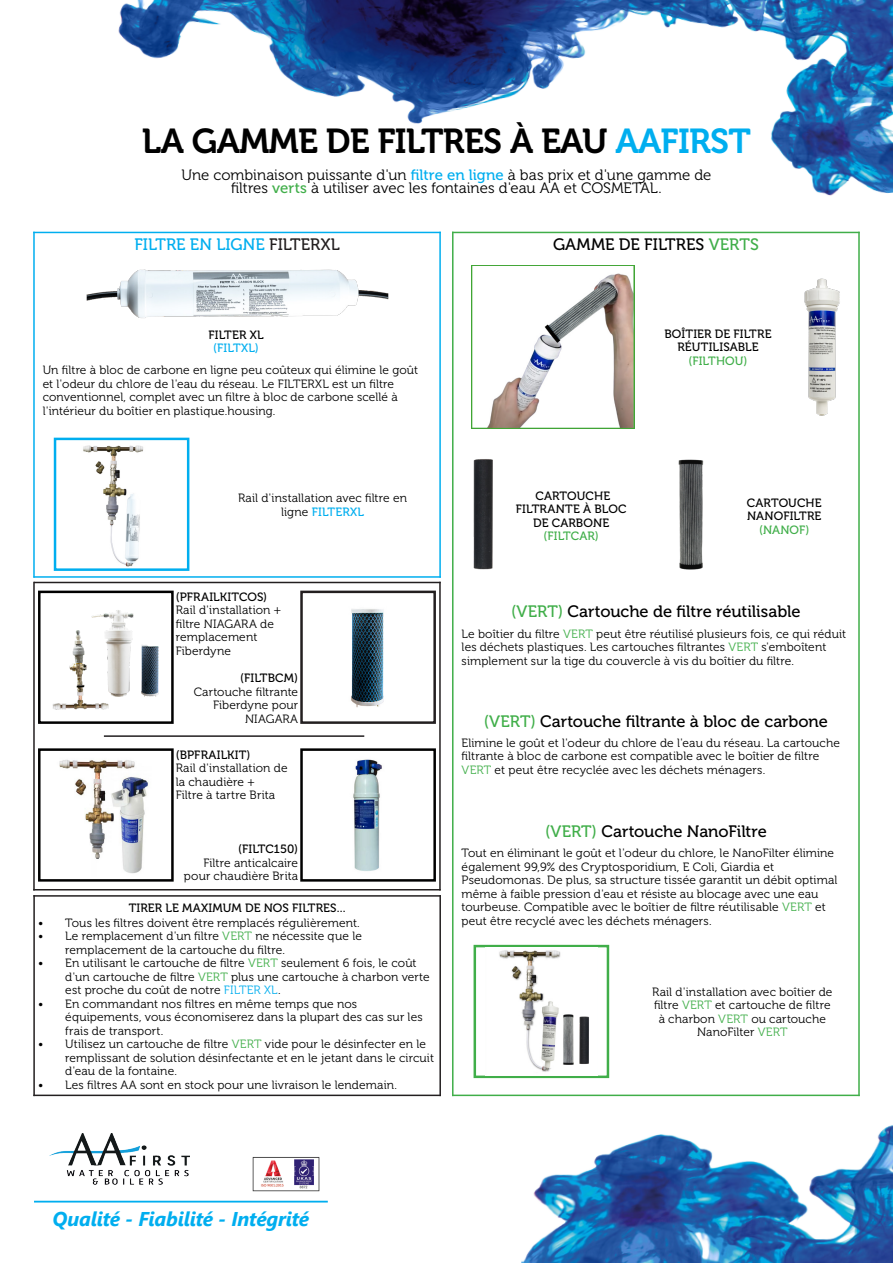
<style>
.page{position:relative;width:893px;height:1263px;background:#fff}
.page>*{position:absolute;margin:0;border:0;box-sizing:border-box;transform-origin:0 0}
.t1{font:34.5px "Museo 700";letter-spacing:-.02em;color:#000}
.t2{font:italic 700 19.95px "Segoe UI";letter-spacing:-.015em;color:#00aeef}
.t3{font:16.5px "Museo 500";letter-spacing:-.005em;color:#000}
.t4{font:16.5px "Museo 500";color:#00aeef}
.t5{font:15px/13.5px "Museo 300";color:#000;text-align:center}
.t6{font:12px/13.5px "Museo 300";letter-spacing:.01em;color:#000}
.t7{font:12px/13.5px "Museo 500";letter-spacing:.01em;color:#000;text-align:center}
.t8{font:12px "Museo 500";letter-spacing:.005em;color:#40ae49}
.t9{font:12px "Museo 500";letter-spacing:.015em;color:#00aeef}
.s1{color:#00aeef}
.s2{font-family:"Museo 500";color:#00aeef}
.s3{font-family:"Museo 500";color:#40ae49}
.s4{color:#231f20}
.s5{color:#40ae49}
</style>
<div class="page">
<img style="left:42px;top:0;width:851px;height:281px">
<hr style="left:34px;top:1201px;width:294px;height:1px;background:#00aeef">
<img style="left:49px;top:1133px;width:140px;height:52px">
<img style="left:252px;top:1157px;width:68px;height:35px">
<img style="left:521px;top:1096px;width:372px;height:167px">
<hr style="left:33px;top:895px;width:408px;height:2px;background:#231f20">
<hr style="left:33px;top:1094px;width:408px;height:2px;background:#231f20">
<hr style="left:33px;top:895px;width:2px;height:201px;background:#231f20">
<hr style="left:439px;top:895px;width:2px;height:201px;background:#231f20">
<img style="left:473px;top:459px;width:20px;height:111px">
<hr style="left:452px;top:232px;width:408px;height:1px;background:#40ae49">
<img style="left:801px;top:277px;width:42px;height:139px">
<img style="left:678px;top:459px;width:26px;height:111px">
<img style="left:472px;top:266px;width:162px;height:162px">
<hr style="left:452px;top:1094px;width:408px;height:2px;background:#40ae49">
<hr style="left:452px;top:232px;width:1px;height:864px;background:#40ae49">
<hr style="left:858px;top:232px;width:2px;height:864px;background:#40ae49">
<div style="left:474px;top:945px;width:135px;height:133px;border:2px solid #40ae49"></div>
<img style="left:499px;top:950px;width:62px;height:122px">
<img style="left:563px;top:1008px;width:46px;height:63px">
<hr style="left:33px;top:232px;width:2px;height:346px;background:#00aeef">
<hr style="left:33px;top:232px;width:408px;height:1px;background:#00aeef">
<hr style="left:33px;top:576px;width:408px;height:2px;background:#00aeef">
<hr style="left:439px;top:232px;width:2px;height:346px;background:#00aeef">
<div style="left:54px;top:438px;width:135px;height:133px;border:2px solid #00aeef"></div>
<img style="left:83px;top:445px;width:60px;height:122px">
<img style="left:84px;top:260px;width:306px;height:58px">
<hr style="left:34px;top:582px;width:407px;height:1px;background:#231f20">
<hr style="left:33px;top:889px;width:408px;height:1px;background:#231f20">
<hr style="left:33px;top:582px;width:2px;height:308px;background:#231f20">
<hr style="left:439px;top:582px;width:2px;height:308px;background:#231f20">
<div style="left:38px;top:591px;width:136px;height:133px;border:2px solid #000"></div>
<div style="left:38px;top:748px;width:136px;height:134px;border:2px solid #000"></div>
<div style="left:300px;top:748px;width:136px;height:134px;border:2px solid #000"></div>
<div style="left:300px;top:591px;width:136px;height:133px;border:2px solid #231f20"></div>
<img style="left:351px;top:609px;width:33px;height:99px">
<img style="left:353px;top:759px;width:29px;height:112px">
<img style="left:59px;top:760px;width:90px;height:114px">
<img style="left:52px;top:610px;width:107px;height:100px">
<hr style="left:104px;top:735px;width:260px;height:2px;background:#231f20">
<p class="t1" style="left:142px;top:122px;width:611px">LA GAMME DE FILTRES À EAU <span class="s1">AAFIRST</span></p>
<p class="t5" style="left:181px;top:168px;width:531px">Une combinaison puissante d'un <span class="s2">filtre en ligne</span> à bas prix et d'une gamme de filtres <span class="s3">verts</span> à utiliser avec les fontaines d'eau AA et COSMETAL.</p>
<p class="t4" style="left:134px;top:236px;width:207px">FILTRE EN LIGNE <span class="s4">FILTERXL</span></p>
<p class="t3" style="left:553px;top:236px;width:207px">GAMME DE FILTRES <span class="s5">VERTS</span></p>
<p class="t7" style="left:209px;top:328px;width:57px">FILTER XL</p>
<p class="t9" style="left:213px;top:341px;width:47px">(FILTXL)</p>
<p class="t6" style="left:43px;top:363px;width:377px">Un filtre à bloc de carbone en ligne peu coûteux qui élimine le goût et l'odeur du chlore de l'eau du réseau. Le FILTERXL est un filtre conventionnel, complet avec un filtre à bloc de carbone scellé à l'intérieur du boîtier en plastique.housing.</p>
<p class="t7" style="left:664px;top:327px;width:109px">BOÎTIER DE FILTRE<br>RÉUTILISABLE</p>
<p class="t8" style="left:688px;top:354px;width:61px">(FILTHOU)</p>
<p class="t6" style="left:238px;top:491px;width:170px;text-align:center">Rail d'installation avec filtre en ligne <span class="s2">FILTERXL</span></p>
<p class="t7" style="left:176px;top:590px;width:93px">(PFRAILKITCOS)</p>
<p class="t6" style="left:176px;top:604px;width:107px">Rail d'installation + filtre NIAGARA de remplacement</p>
<p class="t6" style="left:176px;top:644px;width:57px">Fiberdyne</p>
<p class="t7" style="left:240px;top:671px;width:60px">(FILTBCM)</p>
<p class="t6" style="left:194px;top:685px;width:106px;text-align:right">Cartouche filtrante<br>Fiberdyne pour<br>NIAGARA</p>
<p class="t7" style="left:176px;top:748px;width:76px">(BPFRAILKIT)</p>
<p class="t6" style="left:176px;top:762px;width:113px">Rail d'installation de la chaudière +</p>
<p class="t6" style="left:176px;top:789px;width:101px">Filtre à tartre Brita</p>
<p class="t7" style="left:238px;top:842px;width:62px">(FILTC150)</p>
<p class="t6" style="left:184px;top:856px;width:116px;text-align:right">Filtre anticalcaire pour chaudière Brita</p>
<p class="t7" style="left:129px;top:901px;width:218px">TIRER LE MAXIMUM DE NOS FILTRES...</p>
<p class="t6" style="left:38px;top:916px;width:323px">• Tous les filtres doivent être remplacés régulièrement.</p>
<p class="t6" style="left:65px;top:930px;width:298px;text-indent:-27px">• Le remplacement d'un filtre <span class="s5">VERT</span> ne nécessite que le remplacement de la cartouche du filtre.</p>
<p class="t6" style="left:65px;top:957px;width:366px;text-indent:-27px">• En utilisant le cartouche de filtre <span class="s5">VERT</span> seulement 6 fois, le coût d'un cartouche de filtre <span class="s5">VERT</span> plus une cartouche à charbon verte est proche du coût de notre <span class="s1">FILTER XL</span>.</p>
<p class="t6" style="left:65px;top:997px;width:359px;text-indent:-27px">• En commandant nos filtres en même temps que nos équipements, vous économiserez dans la plupart des cas sur les frais de transport.</p>
<p class="t6" style="left:65px;top:1038px;width:370px;text-indent:-27px">• Utilisez un cartouche de filtre <span class="s5">VERT</span> vide pour le désinfecter en le remplissant de solution désinfectante et en le jetant dans le circuit d'eau de la fontaine.</p>
<p class="t6" style="left:38px;top:1078px;width:360px">• Les filtres AA sont en stock pour une livraison le lendemain.</p>
<p class="t7" style="left:535px;top:489px;width:76px">CARTOUCHE</p>
<p class="t7" style="left:516px;top:503px;width:112px">FILTRANTE À BLOC<br>DE CARBONE</p>
<p class="t8" style="left:543px;top:530px;width:57px">(FILTCAR)</p>
<p class="t7" style="left:747px;top:496px;width:76px">CARTOUCHE</p>
<p class="t7" style="left:747px;top:509px;width:76px">NANOFILTRE</p>
<p class="t8" style="left:759px;top:523px;width:52px">(NANOF)</p>
<p class="t3" style="left:511px;top:602px;width:291px"><span class="s5">(VERT)</span> Cartouche de filtre réutilisable</p>
<p class="t6" style="left:462px;top:627px;width:386px">Le boîtier du filtre <span class="s5">VERT</span> peut être réutilisé plusieurs fois, ce qui réduit les déchets plastiques. Les cartouches filtrantes <span class="s5">VERT</span> s'emboîtent simplement sur la tige du couvercle à vis du boîtier du filtre.</p>
<p class="t3" style="left:484px;top:712px;width:346px"><span class="s5">(VERT)</span> Cartouche filtrante à bloc de carbone</p>
<p class="t6" style="left:462px;top:736px;width:380px">Elimine le goût et l'odeur du chlore de l'eau du réseau. La cartouche filtrante à bloc de carbone est compatible avec le boîtier de filtre<br><span class="s5">VERT</span> et peut être recyclée avec les déchets ménagers.</p>
<p class="t3" style="left:545px;top:822px;width:223px"><span class="s5">(VERT)</span> Cartouche NanoFiltre</p>
<p class="t6" style="left:462px;top:846px;width:374px">Tout en éliminant le goût et l'odeur du chlore, le NanoFilter élimine également 99,9% des Cryptosporidium, E Coli, Giardia et</p>
<p class="t6" style="left:462px;top:873px;width:377px">Pseudomonas. De plus, sa structure tissée garantit un débit optimal même à faible pression d'eau et résiste au blocage avec une eau tourbeuse. Compatible avec le boîtier de filtre réutilisable <span class="s5">VERT</span> et peut être recyclé avec les déchets ménagers.</p>
<p class="t6" style="left:652px;top:985px;width:182px;text-align:center">Rail d'installation avec boîtier de filtre <span class="s5">VERT</span> et cartouche de filtre à charbon <span class="s5">VERT</span> ou cartouche<br>NanoFilter <span class="s5">VERT</span></p>
<p class="t2" style="left:53px;top:1200px;width:258px">Qualité - Fiabilité - Intégrité</p>
</div>
